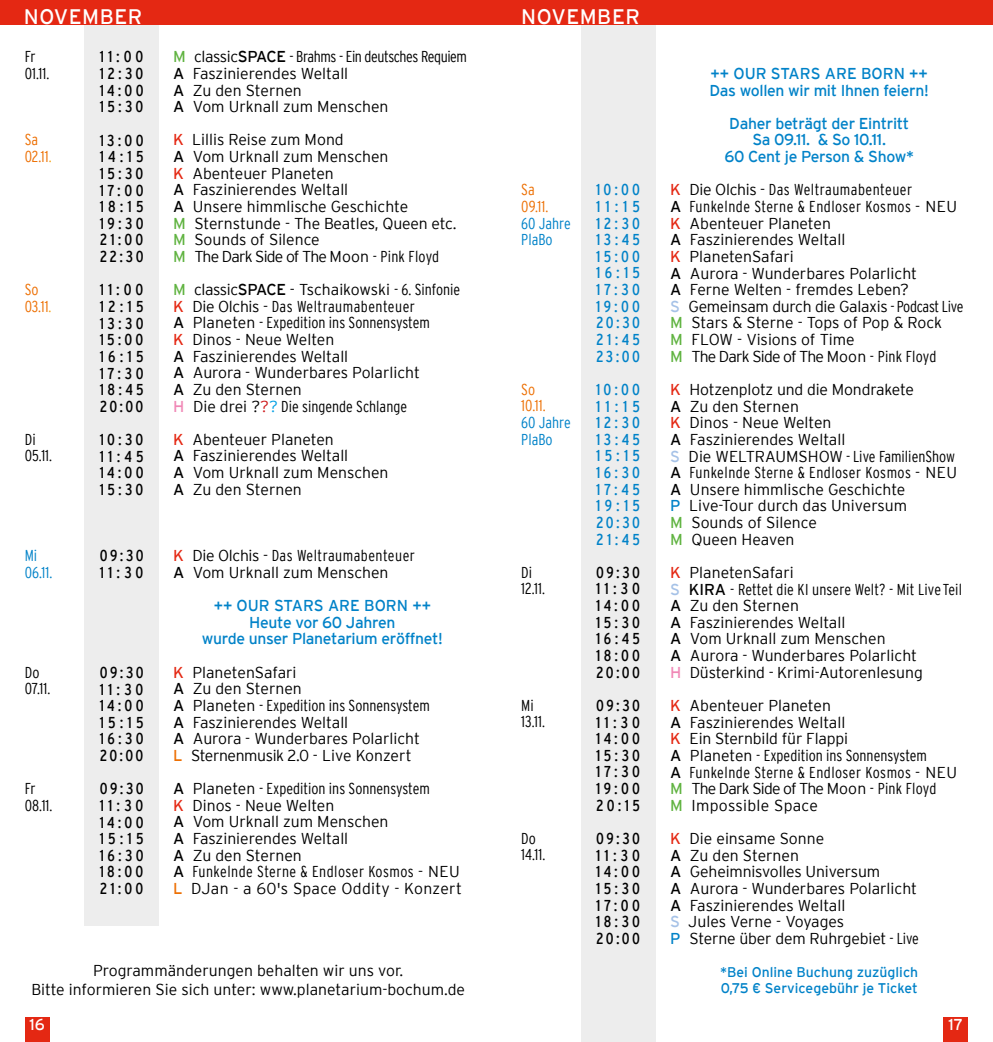
<style>
.page{position:relative;width:993px;height:1042px;background:#fff}
.page>*{position:absolute;margin:0;border:0;box-sizing:border-box;transform-origin:0 0}
.t1{font:21px "Interstate";letter-spacing:.025em;color:#fff}
.t2{font:300 15.75px/16.6px "Interstate";color:#000}
.t3{font:condensed 15.75px/16.6px "Interstate";letter-spacing:.2em;color:#000;text-align:justify}
.t4{font:15.75px/16.6px "Interstate";letter-spacing:-.02em;color:#0082c8;text-align:center}
.t5{font:condensed 15.75px/16.6px "Interstate";letter-spacing:.205em;color:#0082c8;text-align:justify}
.t6{font:300 condensed 15.75px/16.6px "Interstate";color:#000}
.t7{font:300 condensed 15.75px/16.6px "Interstate";letter-spacing:-.005em;color:#ed7004}
.t8{font:300 condensed 15.75px/16.6px "Interstate";color:#0082c8}
.t9{font:15.75px "Interstate";color:#fff}
.t10{font:14px/16.6px "Interstate";color:#0082c8}
.s1{color:#f7a618}
.s2{font-weight:400;color:#60b341}
.s3{font-weight:400}
.s4{font-stretch:condensed}
.s5{font-weight:400;color:#e42813}
.s6{font-weight:400;color:#f088b6}
.s7{color:#cd1719}
.s8{color:#009fe3}
.s9{font-weight:400;color:#ed7004}
.s10{font-weight:400;color:#a6c2e7}
.s11{font-weight:400;color:#0082c8}
</style>
<div class="page">
<div style="left:84px;top:0;width:75px;height:925px;background:#ededed"></div>
<div style="left:943px;top:1017px;width:24px;height:25px;background:#e42813"></div>
<div style="left:25px;top:1017px;width:25px;height:25px;background:#e42813"></div>
<div style="left:580px;top:0;width:75px;height:1042px;background:#ededed"></div>
<div style="left:0;top:0;width:992px;height:25px;background:#e42813"></div>
<h1 class="t1" style="left:24px;top:5px;width:120px">NOVEMBER</h1>
<h1 class="t1" style="left:521px;top:5px;width:120px">NOVEMBER</h1>
<p class="t6" style="left:25px;top:48px;width:26px">Fr<br>01.11.</p>
<p class="t7" style="left:25px;top:131px;width:28px">Sa<br>02.11<span class="s1">.</span></p>
<p class="t7" style="left:25px;top:281px;width:28px">So<br>03.11<span class="s1">.</span></p>
<p class="t6" style="left:25px;top:431px;width:29px">Di<br>05.11.</p>
<p class="t8" style="left:25px;top:547px;width:29px">Mi<br>06.11.</p>
<p class="t6" style="left:25px;top:663px;width:27px">Do<br>07.11.</p>
<p class="t6" style="left:25px;top:780px;width:29px">Fr<br>08.11.</p>
<p class="t3" style="left:100px;top:48px;width:45px">11:00<br>12:30<br>14:00<br>15:30</p>
<p class="t3" style="left:100px;top:132px;width:45px">13:00<br>14:15<br>15:30<br>17:00<br>18:15<br>19:30<br>21:00<br>22:30</p>
<p class="t3" style="left:100px;top:281px;width:45px">11:00<br>12:15<br>13:30<br>15:00<br>16:15<br>17:30<br>18:45<br>20:00</p>
<p class="t3" style="left:100px;top:431px;width:45px">10:30<br>11:45<br>14:00<br>15:30</p>
<p class="t3" style="left:100px;top:547px;width:45px">09:30<br>11:30</p>
<p class="t3" style="left:100px;top:664px;width:45px">09:30<br>11:30<br>14:00<br>15:15<br>16:30<br>20:00</p>
<p class="t3" style="left:100px;top:780px;width:45px">09:30<br>11:30<br>14:00<br>15:15<br>16:30<br>18:00<br>21:00</p>
<p class="t2" style="left:173px;top:48px;width:295px"><span class="s2">M</span> classic<span class="s3">SPACE</span> <span class="s4">- Brahms - Ein deutsches Requiem<br></span><span class="s3">A</span> Faszinierendes Weltall<br><span class="s3">A</span> Zu den Sternen<br><span class="s3">A</span> Vom Urknall zum Menschen</p>
<p class="t2" style="left:173px;top:131px;width:285px"><span class="s5">K</span> Lillis Reise zum Mond<br><span class="s3">A</span> Vom Urknall zum Menschen<br><span class="s5">K</span> Abenteuer Planeten<br><span class="s3">A</span> Faszinierendes Weltall<br><span class="s3">A</span> Unsere himmlische Geschichte<br><span class="s2">M</span> Sternstunde - The Beatles, Queen etc.<br><span class="s2">M</span> Sounds of Silence<br><span class="s2">M</span> The Dark Side of The Moon <span class="s4">- Pink Floyd</span></p>
<p class="t2" style="left:173px;top:281px;width:288px"><span class="s2">M</span> classic<span class="s3">SPACE</span> - Tschaikowski <span class="s4">- 6. Sinfonie<br></span><span class="s5">K</span> Die Olchis - <span class="s4">Das Weltraumabenteuer<br></span><span class="s3">A</span> Planeten <span class="s4">- Expedition ins Sonnensystem<br></span><span class="s5">K</span> Dinos - Neue Welten<br><span class="s3">A</span> Faszinierendes Weltall<br><span class="s3">A</span> Aurora - Wunderbares Polarlicht<br><span class="s3">A</span> Zu den Sternen<br><span class="s6">H</span> Die drei ?<span class="s7">?</span><span class="s8">?</span> <span class="s4">Die singende Schlange</span></p>
<p class="t2" style="left:173px;top:431px;width:217px"><span class="s5">K</span> Abenteuer Planeten<br><span class="s3">A</span> Faszinierendes Weltall<br><span class="s3">A</span> Vom Urknall zum Menschen<br><span class="s3">A</span> Zu den Sternen</p>
<p class="t2" style="left:173px;top:547px;width:243px"><span class="s5">K</span> Die Olchis - <span class="s4">Das Weltraumabenteuer<br></span><span class="s3">A</span> Vom Urknall zum Menschen</p>
<p class="t4" style="left:202px;top:597px;width:242px">++ OUR STARS ARE BORN ++<br>Heute vor 60 Jahren<br>wurde unser Planetarium eröffnet!</p>
<p class="t2" style="left:173px;top:664px;width:258px"><span class="s5">K</span> PlanetenSafari<br><span class="s3">A</span> Zu den Sternen<br><span class="s3">A</span> Planeten <span class="s4">- Expedition ins Sonnensystem<br></span><span class="s3">A</span> Faszinierendes Weltall<br><span class="s3">A</span> Aurora - Wunderbares Polarlicht<br><span class="s9">L</span> Sternenmusik 2.0 - Live Konzert</p>
<p class="t2" style="left:173px;top:780px;width:290px"><span class="s3">A</span> Planeten <span class="s4">- Expedition ins Sonnensystem<br></span><span class="s5">K</span> Dinos - Neue Welten<br><span class="s3">A</span> Vom Urknall zum Menschen<br><span class="s3">A</span> Faszinierendes Weltall<br><span class="s3">A</span> Zu den Sternen<br><span class="s3">A</span> <span class="s4">Funkelnde Sterne &amp; Endloser Kosmos</span> - NEU<br><span class="s9">L</span> DJan - a 60's Space Oddity - Konzert</p>
<p class="t2" style="left:31px;top:960px;width:435px;line-height:19.2px;text-align:center">Programmänderungen behalten wir uns vor.<br>Bitte informieren Sie sich unter: www.planetarium-bochum.de</p>
<p class="t7" style="left:521px;top:181px;width:29px">Sa<br>09.11.</p>
<p class="t8" style="left:521px;top:214px;width:51px">60 Jahre<br>PlaBo</p>
<p class="t7" style="left:521px;top:381px;width:26px">So<br>10.11.</p>
<p class="t8" style="left:521px;top:414px;width:51px">60 Jahre<br>PlaBo</p>
<p class="t6" style="left:521px;top:564px;width:25px">Di<br>12.11.</p>
<p class="t6" style="left:521px;top:697px;width:25px">Mi<br>13.11.</p>
<p class="t6" style="left:521px;top:830px;width:25px">Do<br>14.11.</p>
<p class="t5" style="left:596px;top:181px;width:45px">10:00<br>11:15<br>12:30<br>13:45<br>15:00<br>16:15<br>17:30<br>19:00<br>20:30<br>21:45<br>23:00</p>
<p class="t5" style="left:596px;top:381px;width:45px">10:00<br>11:15<br>12:30<br>13:45<br>15:15<br>16:30<br>17:45<br>19:15<br>20:30<br>21:45</p>
<p class="t3" style="left:596px;top:564px;width:45px">09:30<br>11:30<br>14:00<br>15:30<br>16:45<br>18:00<br>20:00</p>
<p class="t3" style="left:596px;top:697px;width:45px">09:30<br>11:30<br>14:00<br>15:30<br>17:30<br>19:00<br>20:15</p>
<p class="t3" style="left:596px;top:830px;width:45px">09:30<br>11:30<br>14:00<br>15:30<br>17:00<br>18:30<br>20:00</p>
<p class="t4" style="left:709px;top:65px;width:221px;text-align:left">++ OUR STARS ARE BORN ++<br>Das wollen wir mit Ihnen feiern!</p>
<p class="t4" style="left:724px;top:115px;width:191px">Daher beträgt der Eintritt<br>Sa 09.11. &amp; So 10.11.<br>60 Cent je Person &amp; Show*</p>
<p class="t2" style="left:670px;top:181px;width:295px"><span class="s5">K</span> Die Olchis - <span class="s4">Das Weltraumabenteuer<br></span><span class="s3">A</span> <span class="s4">Funkelnde Sterne &amp; Endloser Kosmos</span> - NEU<br><span class="s5">K</span> Abenteuer Planeten<br><span class="s3">A</span> Faszinierendes Weltall<br><span class="s5">K</span> PlanetenSafari<br><span class="s3">A</span> Aurora - Wunderbares Polarlicht<br><span class="s3">A</span> Ferne Welten - fremdes Leben?<br><span class="s10">S</span> Gemeinsam durch die Galaxis <span class="s4">- Podcast Live<br></span><span class="s2">M</span> Stars &amp; Sterne - Tops of Pop &amp; Rock<br><span class="s2">M</span> FLOW - Visions of Time<br><span class="s2">M</span> The Dark Side of The Moon <span class="s4">- Pink Floyd</span></p>
<p class="t2" style="left:670px;top:381px;width:288px"><span class="s5">K</span> Hotzenplotz und die Mondrakete<br><span class="s3">A</span> Zu den Sternen<br><span class="s5">K</span> Dinos - Neue Welten<br><span class="s3">A</span> Faszinierendes Weltall<br><span class="s10">S</span> Die WELTRAUMSHOW <span class="s4">- Live FamilienShow<br></span><span class="s3">A</span> <span class="s4">Funkelnde Sterne &amp; Endloser Kosmos</span> - NEU<br><span class="s3">A</span> Unsere himmlische Geschichte<br><span class="s11">P</span> Live-Tour durch das Universum<br><span class="s2">M</span> Sounds of Silence<br><span class="s2">M</span> Queen Heaven</p>
<p class="t2" style="left:670px;top:564px;width:293px"><span class="s5">K</span> PlanetenSafari<br><span class="s10">S</span> <span class="s3">KIRA</span> <span class="s4">- Rettet die KI unsere Welt? - Mit LiveTeil<br></span><span class="s3">A</span> Zu den Sternen<br><span class="s3">A</span> Faszinierendes Weltall<br><span class="s3">A</span> Vom Urknall zum Menschen<br><span class="s3">A</span> Aurora - Wunderbares Polarlicht<br><span class="s6">H</span> Düsterkind - Krimi-Autorenlesung</p>
<p class="t2" style="left:670px;top:697px;width:288px"><span class="s5">K</span> Abenteuer Planeten<br><span class="s3">A</span> Faszinierendes Weltall<br><span class="s5">K</span> Ein Sternbild für Flappi<br><span class="s3">A</span> Planeten <span class="s4">- Expedition ins Sonnensystem<br></span><span class="s3">A</span> <span class="s4">Funkelnde Sterne &amp; Endloser Kosmos</span> - NEU<br><span class="s2">M</span> The Dark Side of The Moon <span class="s4">- Pink Floyd<br></span><span class="s2">M</span> Impossible Space</p>
<p class="t2" style="left:670px;top:830px;width:250px"><span class="s5">K</span> Die einsame Sonne<br><span class="s3">A</span> Zu den Sternen<br><span class="s3">A</span> Geheimnisvolles Universum<br><span class="s3">A</span> Aurora - Wunderbares Polarlicht<br><span class="s3">A</span> Faszinierendes Weltall<br><span class="s10">S</span> Jules Verne - Voyages<br><span class="s11">P</span> Sterne über dem Ruhrgebiet <span class="s4">- Live</span></p>
<p class="t10" style="left:720px;top:963px;width:199px">*Bei Online Buchung zuzüglich<br>0,75 € Servicegebühr je Ticket</p>
<p class="t9" style="left:30px;top:1015px;width:17px">16</p>
<p class="t9" style="left:948px;top:1015px;width:16px">17</p>
</div>
